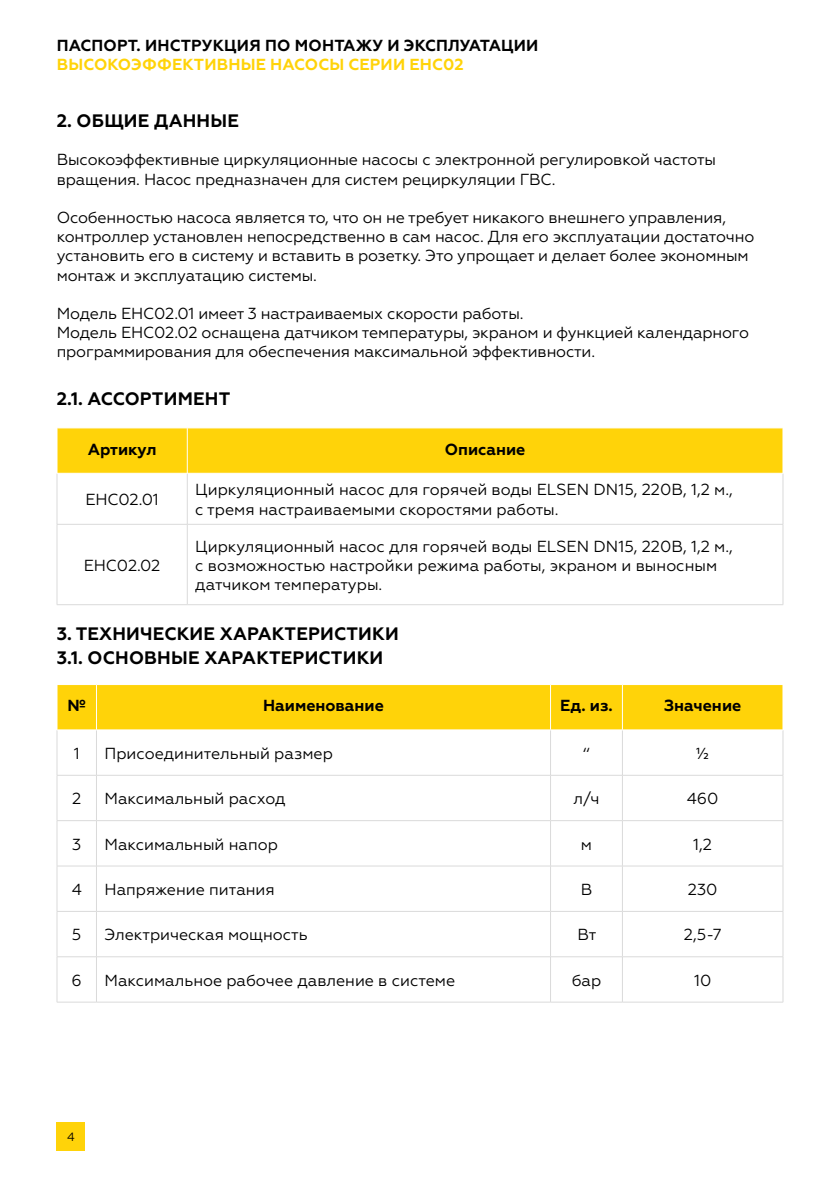
<style>
.page{position:relative;width:840px;height:1191px;background:#fff}
.page>*{position:absolute;margin:0;border:0;box-sizing:border-box;transform-origin:0 0}
.t1{font:700 18px/24px "Geometria";letter-spacing:.01em;color:#000}
.t2{font:16px/19.2px "Geometria";letter-spacing:-.01em;color:#000}
.t3{font:700 16px "Geometria";color:#000}
.t4{font:700 16px "Geometria";letter-spacing:.01em;color:#ffd309}
.t5{font:12px "Geometria";color:#000}
</style>
<div class="page">
<div style="left:57px;top:1122px;width:28px;height:28px;background:#ffd309"></div>
<div style="left:58px;top:428px;width:724px;height:45px;background:#ffd309"></div>
<hr style="left:57px;top:473px;width:1px;height:51px;background:#dadada">
<hr style="left:187px;top:473px;width:1px;height:51px;background:#dadada">
<hr style="left:782px;top:473px;width:1px;height:51px;background:#dadada">
<hr style="left:57px;top:524px;width:130px;height:1px;background:#dadada">
<hr style="left:57px;top:524px;width:1px;height:80px;background:#dadada">
<hr style="left:187px;top:524px;width:595px;height:1px;background:#dadada">
<hr style="left:187px;top:524px;width:1px;height:80px;background:#dadada">
<hr style="left:782px;top:524px;width:1px;height:80px;background:#dadada">
<hr style="left:57px;top:604px;width:130px;height:1px;background:#dadada">
<hr style="left:187px;top:604px;width:595px;height:1px;background:#dadada">
<hr style="left:187px;top:428px;width:1px;height:45px;background:#fff">
<hr style="left:57px;top:473px;width:130px;height:1px;background:#fff">
<hr style="left:187px;top:473px;width:595px;height:1px;background:#fff">
<div style="left:58px;top:685px;width:724px;height:44px;background:#ffd309"></div>
<hr style="left:57px;top:730px;width:1px;height:45px;background:#dadada">
<hr style="left:96px;top:730px;width:1px;height:45px;background:#dadada">
<hr style="left:550px;top:730px;width:1px;height:45px;background:#dadada">
<hr style="left:621px;top:730px;width:1px;height:45px;background:#dadada">
<hr style="left:782px;top:730px;width:1px;height:45px;background:#dadada">
<hr style="left:57px;top:775px;width:39px;height:1px;background:#dadada">
<hr style="left:57px;top:775px;width:1px;height:45px;background:#dadada">
<hr style="left:96px;top:775px;width:454px;height:1px;background:#dadada">
<hr style="left:96px;top:775px;width:1px;height:45px;background:#dadada">
<hr style="left:550px;top:775px;width:72px;height:1px;background:#dadada">
<hr style="left:550px;top:775px;width:1px;height:45px;background:#dadada">
<hr style="left:622px;top:775px;width:160px;height:1px;background:#dadada">
<hr style="left:621px;top:775px;width:1px;height:45px;background:#dadada">
<hr style="left:782px;top:775px;width:1px;height:45px;background:#dadada">
<hr style="left:57px;top:820px;width:39px;height:1px;background:#dadada">
<hr style="left:57px;top:821px;width:1px;height:44px;background:#dadada">
<hr style="left:96px;top:820px;width:454px;height:1px;background:#dadada">
<hr style="left:96px;top:821px;width:1px;height:44px;background:#dadada">
<hr style="left:550px;top:820px;width:72px;height:1px;background:#dadada">
<hr style="left:550px;top:821px;width:1px;height:44px;background:#dadada">
<hr style="left:622px;top:820px;width:160px;height:1px;background:#dadada">
<hr style="left:621px;top:821px;width:1px;height:44px;background:#dadada">
<hr style="left:782px;top:821px;width:1px;height:44px;background:#dadada">
<hr style="left:57px;top:866px;width:1px;height:45px;background:#dadada">
<hr style="left:96px;top:866px;width:1px;height:45px;background:#dadada">
<hr style="left:550px;top:866px;width:1px;height:45px;background:#dadada">
<hr style="left:621px;top:866px;width:1px;height:45px;background:#dadada">
<hr style="left:782px;top:866px;width:1px;height:45px;background:#dadada">
<hr style="left:57px;top:911px;width:1px;height:45px;background:#dadada">
<hr style="left:96px;top:911px;width:1px;height:45px;background:#dadada">
<hr style="left:550px;top:911px;width:1px;height:45px;background:#dadada">
<hr style="left:621px;top:911px;width:1px;height:45px;background:#dadada">
<hr style="left:782px;top:911px;width:1px;height:45px;background:#dadada">
<hr style="left:57px;top:957px;width:1px;height:45px;background:#dadada">
<hr style="left:96px;top:957px;width:1px;height:45px;background:#dadada">
<hr style="left:550px;top:957px;width:1px;height:45px;background:#dadada">
<hr style="left:621px;top:957px;width:1px;height:45px;background:#dadada">
<hr style="left:782px;top:957px;width:1px;height:45px;background:#dadada">
<hr style="left:96px;top:685px;width:1px;height:44px;background:#fff">
<hr style="left:550px;top:685px;width:1px;height:44px;background:#fff">
<hr style="left:621px;top:685px;width:1px;height:44px;background:#fff">
<hr style="left:57px;top:865px;width:39px;height:1px;background:#dadada">
<hr style="left:96px;top:865px;width:454px;height:1px;background:#dadada">
<hr style="left:550px;top:865px;width:72px;height:1px;background:#dadada">
<hr style="left:622px;top:865px;width:160px;height:1px;background:#dadada">
<hr style="left:57px;top:911px;width:39px;height:1px;background:#dadada">
<hr style="left:96px;top:911px;width:454px;height:1px;background:#dadada">
<hr style="left:550px;top:911px;width:72px;height:1px;background:#dadada">
<hr style="left:622px;top:911px;width:160px;height:1px;background:#dadada">
<hr style="left:57px;top:956px;width:39px;height:1px;background:#dadada">
<hr style="left:96px;top:956px;width:454px;height:1px;background:#dadada">
<hr style="left:550px;top:956px;width:72px;height:1px;background:#dadada">
<hr style="left:622px;top:956px;width:160px;height:1px;background:#dadada">
<hr style="left:57px;top:1001px;width:39px;height:1px;background:#dadada">
<hr style="left:96px;top:1001px;width:454px;height:1px;background:#dadada">
<hr style="left:550px;top:1001px;width:72px;height:1px;background:#dadada">
<hr style="left:622px;top:1001px;width:160px;height:1px;background:#dadada">
<p class="t3" style="left:57px;top:36px;width:483px">ПАСПОРТ. ИНСТРУКЦИЯ ПО МОНТАЖУ И ЭКСПЛУАТАЦИИ</p>
<p class="t4" style="left:57px;top:55px;width:408px">ВЫСОКОЭФФЕКТИВНЫЕ НАСОСЫ СЕРИИ EHC02</p>
<p class="t1" style="left:57px;top:109px;width:183px">2. ОБЩИЕ ДАННЫЕ</p>
<p class="t2" style="left:57px;top:150px;width:660px">Высокоэффективные циркуляционные насосы с электронной регулировкой частоты вращения. Насос предназначен для систем рециркуляции ГВС.</p>
<p class="t2" style="left:57px;top:208px;width:698px">Особенностью насоса является то, что он не требует никакого внешнего управления, контроллер установлен непосредственно в сам насос. Для его эксплуатации достаточно установить его в систему и вставить в розетку. Это упрощает и делает более экономным монтаж и эксплуатацию системы.</p>
<p class="t2" style="left:57px;top:304px;width:693px">Модель EHC02.01 имеет 3 настраиваемых скорости работы.<br>Модель EHC02.02 оснащена датчиком температуры, экраном и функцией календарного программирования для обеспечения максимальной эффективности.</p>
<p class="t1" style="left:57px;top:387px;width:175px">2.1. АССОРТИМЕНТ</p>
<p class="t3" style="left:88px;top:439px;width:70px">Артикул</p>
<p class="t3" style="left:444px;top:439px;width:82px">Описание</p>
<p class="t2" style="left:85px;top:490px;width:75px">EHC02.01</p>
<p class="t2" style="left:195px;top:480px;width:539px">Циркуляционный насос для горячей воды ELSEN DN15, 220В, 1,2 м., с тремя настраиваемыми скоростями работы.</p>
<p class="t2" style="left:195px;top:536px;width:539px">Циркуляционный насос для горячей воды ELSEN DN15, 220В, 1,2 м., с возможностью настройки режима работы, экраном и выносным датчиком температуры.</p>
<p class="t1" style="left:57px;top:622px;width:343px">3. ТЕХНИЧЕСКИЕ ХАРАКТЕРИСТИКИ<br>3.1. ОСНОВНЫЕ ХАРАКТЕРИСТИКИ</p>
<p class="t3" style="left:67px;top:696px;width:20px">№</p>
<p class="t3" style="left:263px;top:696px;width:122px">Наименование</p>
<p class="t3" style="left:560px;top:696px;width:54px">Ед. из.</p>
<p class="t3" style="left:663px;top:696px;width:79px">Значение</p>
<p class="t2" style="left:74px;top:743px;width:7px">1</p>
<p class="t2" style="left:104px;top:743px;width:230px">Присоединительный размер</p>
<p class="t2" style="left:582px;top:743px;width:8px">‘‘</p>
<p class="t2" style="left:696px;top:743px;width:14px">½</p>
<p class="t2" style="left:72px;top:789px;width:11px">2</p>
<p class="t2" style="left:104px;top:789px;width:182px">Максимальный расход</p>
<p class="t2" style="left:573px;top:789px;width:28px">л/ч</p>
<p class="t2" style="left:686px;top:789px;width:33px">460</p>
<p class="t2" style="left:72px;top:834px;width:11px">3</p>
<p class="t2" style="left:104px;top:834px;width:175px">Максимальный напор</p>
<p class="t2" style="left:580px;top:834px;width:13px">м</p>
<p class="t2" style="left:692px;top:834px;width:20px">1,2</p>
<p class="t2" style="left:72px;top:879px;width:12px">4</p>
<p class="t2" style="left:104px;top:879px;width:172px">Напряжение питания</p>
<p class="t2" style="left:580px;top:879px;width:13px">В</p>
<p class="t2" style="left:687px;top:879px;width:31px">230</p>
<p class="t2" style="left:72px;top:925px;width:11px">5</p>
<p class="t2" style="left:104px;top:925px;width:204px">Электрическая мощность</p>
<p class="t2" style="left:577px;top:925px;width:20px">Вт</p>
<p class="t2" style="left:683px;top:925px;width:39px">2,5-7</p>
<p class="t2" style="left:72px;top:970px;width:12px">6</p>
<p class="t2" style="left:104px;top:970px;width:352px">Максимальное рабочее давление в системе</p>
<p class="t2" style="left:571px;top:970px;width:31px">бар</p>
<p class="t2" style="left:693px;top:970px;width:19px">10</p>
<p class="t2" style="left:84px;top:555px;width:78px">EHC02.02</p>
<p class="t5" style="left:67px;top:1130px;width:9px">4</p>
</div>
